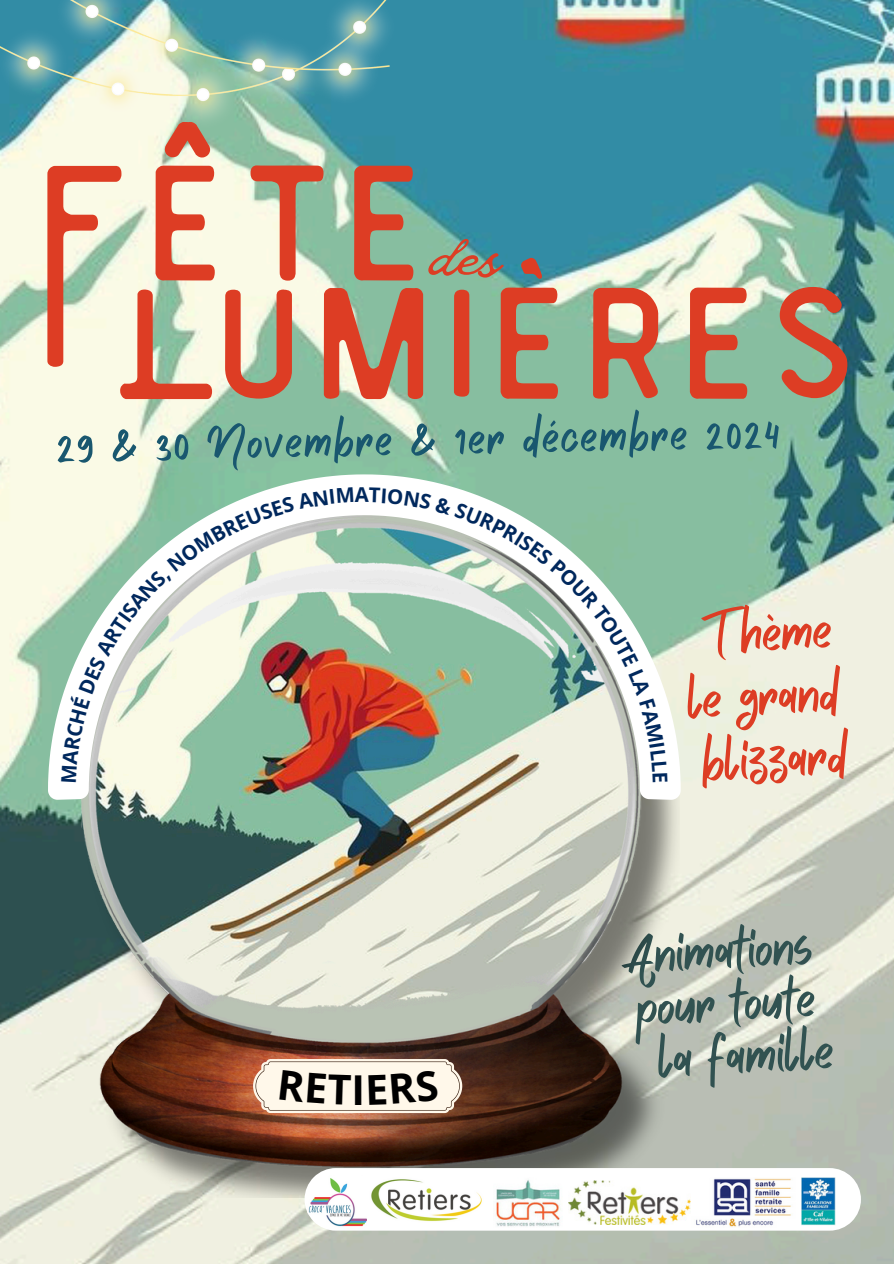
<style>
.page{position:relative;width:894px;height:1264px;background:#fff}
.page>*{position:absolute;margin:0;border:0;box-sizing:border-box;transform-origin:0 0}
.t1{font:159.6px "Vintage Typeface";color:#dd3d24}
.t2{font:154.35px "Vintage Typeface";color:#dd3d24}
.t3{font:74.55px "Vintage Goods";color:#dd3d24}
.t4{font:58.65px/63px "Vintage Moon";color:#dd3d24;text-align:center}
.t5{font:57.6px/52.9px "Vintage Moon";color:#315251;text-align:center}
.t6{font:51px "Vintage Moon";color:#19576f}
.t7{font:700 41.1px "Open Sans";color:#000}
</style>
<div class="page">
<img style="left:0;top:0;width:893px;height:1263px">
<img style="left:62px;top:799px;width:617px;height:398px">
<svg style="left:48px;top:474px;width:632px;height:325px"></svg>
<svg style="left:304px;top:1167px;width:556px;height:63px"></svg>
<img style="left:304px;top:1173px;width:68px;height:58px">
<img style="left:367px;top:1177px;width:116px;height:49px">
<img style="left:689px;top:1177px;width:108px;height:50px">
<img style="left:493px;top:1177px;width:69px;height:50px">
<img style="left:801px;top:1177px;width:34px;height:48px">
<img style="left:568px;top:1180px;width:122px;height:44px">
<img style="left:0;top:0;width:399px;height:133px">
<svg style="left:253px;top:1059px;width:209px;height:54px;background:#f3e8da"></svg>
<svg style="left:61px;top:487px;width:606px;height:295px"></svg>
<p class="t1" style="left:31px;top:147px;width:404px">Fête</p>
<h2 class="t3" style="left:430px;top:209px;width:73px">des</h2>
<h1 class="t2" style="left:122px;top:270px;width:739px">Lumières</h1>
<h1 class="t6" style="left:56px;top:415px;width:724px;rotate:-1deg">29 &amp; 30 Novembre &amp; 1er décembre 2024</h1>
<h3 class="t7" style="left:351px;top:1060px;width:15px">I</h3>
<p class="t4" style="left:682px;top:605px;width:158px;rotate:-3deg">Thème le grand blizzard</p>
<h4 class="t5" style="left:619px;top:928px;width:208px;rotate:-3deg">Animations pour toute la famille</h4>
</div>
